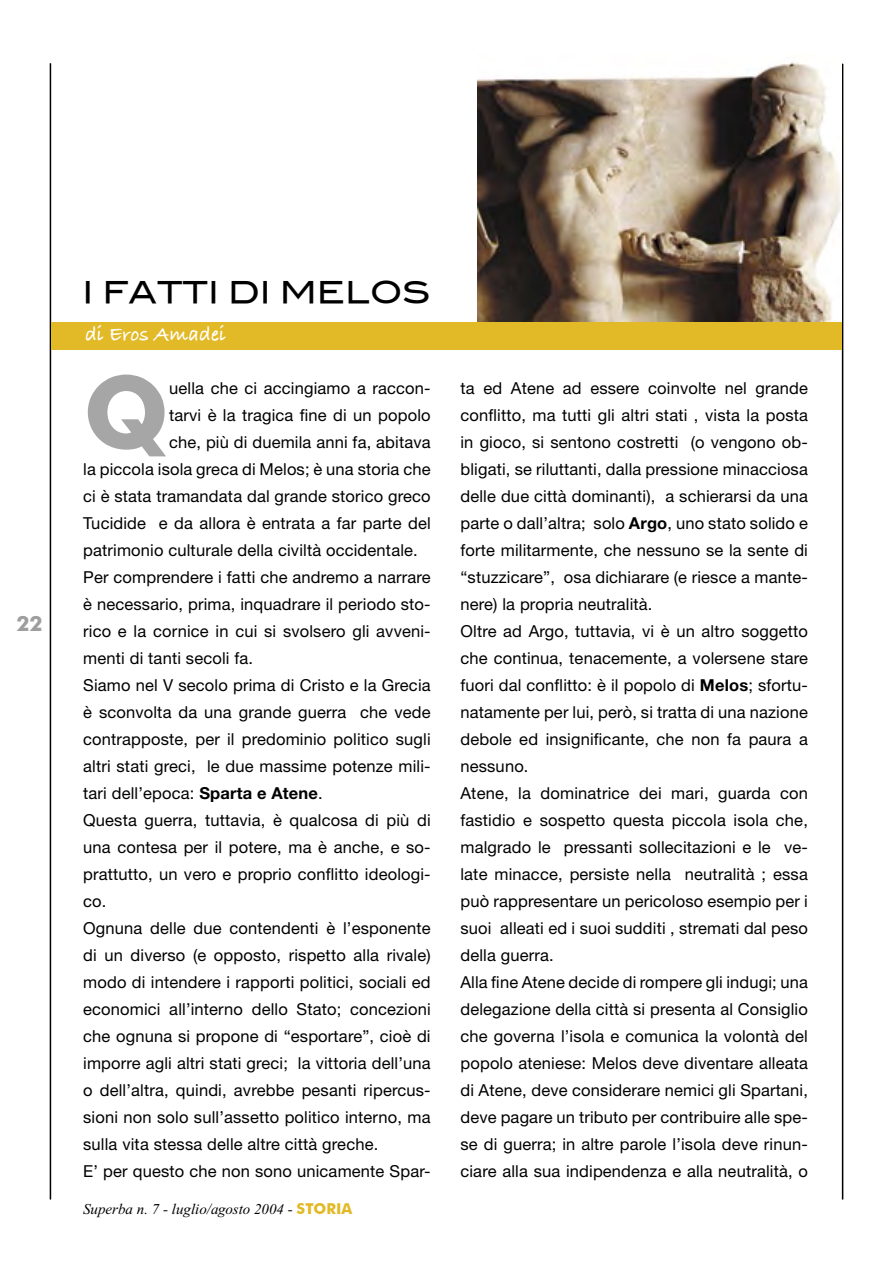
<style>
.page{position:relative;width:893px;height:1263px;background:#fff}
.page>*{position:absolute;margin:0;border:0;box-sizing:border-box;transform-origin:0 0}
.t1{font:700 100.35px "Futura BT";color:#a6a6a6}
.t2{font:30px "Blair Md ITCTT Medium";color:#000}
.t3{font:21px "Bradley Hand ITCTT Bold";color:#fff}
.t4{font:700 21px "Futura BT";color:#9e9e9f}
.t5{font:16.5px/27px "Helvetica Neue";letter-spacing:.01em;color:#000}
.t6{font:italic 15px "Times New Roman";color:#000}
.s1{font-weight:700}
.s2{font-family:"Futura BT";font-weight:700;font-style:normal;color:#e2b926}
</style>
<div class="page">
<svg style="left:50px;top:63px;width:1px;height:1136px"></svg>
<svg style="left:842px;top:64px;width:1px;height:1135px"></svg>
<img style="left:477px;top:62px;width:365px;height:259px">
<div style="left:51px;top:322px;width:791px;height:28px;background:#e2b926"></div>
<p class="t4" style="left:16px;top:611px;width:28px">22</p>
<p class="t2" style="left:83px;top:274px;width:350px">I FATTI DI MELOS</p>
<p class="t3" style="left:85px;top:322px;width:142px">di Eros Amadei</p>
<p class="t1" style="left:83px;top:351px;width:87px">Q</p>
<p class="t5" style="left:169px;top:374px;width:263px">uella che ci accingiamo a raccon-</p>
<p class="t5" style="left:169px;top:401px;width:263px">tarvi è la tragica fine di un popolo</p>
<p class="t5" style="left:169px;top:428px;width:263px">che, più di duemila anni fa, abitava</p>
<p class="t5" style="left:83px;top:455px;width:349px">la piccola isola greca di Melos; è una storia che</p>
<p class="t5" style="left:83px;top:482px;width:349px">ci è stata tramandata dal grande storico greco</p>
<p class="t5" style="left:83px;top:509px;width:349px">Tucidide e da allora è entrata a far parte del</p>
<p class="t5" style="left:83px;top:536px;width:336px">patrimonio culturale della civiltà occidentale.</p>
<p class="t5" style="left:83px;top:563px;width:349px">Per comprendere i fatti che andremo a narrare</p>
<p class="t5" style="left:83px;top:590px;width:349px">è necessario, prima, inquadrare il periodo sto-</p>
<p class="t5" style="left:83px;top:617px;width:349px">rico e la cornice in cui si svolsero gli avveni-</p>
<p class="t5" style="left:83px;top:644px;width:171px">menti di tanti secoli fa.</p>
<p class="t5" style="left:83px;top:671px;width:349px">Siamo nel V secolo prima di Cristo e la Grecia</p>
<p class="t5" style="left:83px;top:698px;width:349px">è sconvolta da una grande guerra che vede</p>
<p class="t5" style="left:83px;top:725px;width:349px">contrapposte, per il predominio politico sugli</p>
<p class="t5" style="left:83px;top:752px;width:349px">altri stati greci, le due massime potenze mili-</p>
<p class="t5" style="left:83px;top:779px;width:241px">tari dell’epoca: <span class="s1">Sparta e Atene</span>.</p>
<p class="t5" style="left:83px;top:806px;width:349px">Questa guerra, tuttavia, è qualcosa di più di</p>
<p class="t5" style="left:83px;top:833px;width:349px">una contesa per il potere, ma è anche, e so-</p>
<p class="t5" style="left:83px;top:860px;width:349px">prattutto, un vero e proprio conflitto ideologi-</p>
<p class="t5" style="left:83px;top:887px;width:25px">co.</p>
<p class="t5" style="left:83px;top:914px;width:349px">Ognuna delle due contendenti è l’esponente</p>
<p class="t5" style="left:83px;top:941px;width:349px">di un diverso (e opposto, rispetto alla rivale)</p>
<p class="t5" style="left:83px;top:968px;width:349px">modo di intendere i rapporti politici, sociali ed</p>
<p class="t5" style="left:83px;top:995px;width:349px">economici all’interno dello Stato; concezioni</p>
<p class="t5" style="left:83px;top:1022px;width:349px">che ognuna si propone di “esportare”, cioè di</p>
<p class="t5" style="left:83px;top:1049px;width:349px">imporre agli altri stati greci; la vittoria dell’una</p>
<p class="t5" style="left:83px;top:1076px;width:349px">o dell’altra, quindi, avrebbe pesanti ripercus-</p>
<p class="t5" style="left:83px;top:1103px;width:349px">sioni non solo sull’assetto politico interno, ma</p>
<p class="t5" style="left:83px;top:1130px;width:297px">sulla vita stessa delle altre città greche.</p>
<p class="t5" style="left:83px;top:1157px;width:349px">E’ per questo che non sono unicamente Spar-</p>
<p class="t6" style="left:83px;top:1200px;width:271px">Superba n. 7 - luglio/agosto 2004 - <span class="s2">STORIA</span></p>
<p class="t5" style="left:460px;top:374px;width:349px">ta ed Atene ad essere coinvolte nel grande conflitto, ma tutti gli altri stati , vista la posta in gioco, si sentono costretti (o vengono ob&shy;bligati, se riluttanti, dalla pressione minacciosa delle due città dominanti), a schierarsi da una parte o dall’altra; solo <span class="s1">Argo</span>, uno stato solido e forte militarmente, che nessuno se la sente di “stuzzicare”, osa dichiarare (e riesce a mante&shy;nere) la propria neutralità.<br>Oltre ad Argo, tuttavia, vi è un altro soggetto che continua, tenacemente, a volersene stare fuori dal conflitto: è il popolo di <span class="s1">Melos</span>; sfortu&shy;natamente per lui, però, si tratta di una nazione debole ed insignificante, che non fa paura a nessuno.<br>Atene, la dominatrice dei mari, guarda con fastidio e sospetto questa piccola isola che, malgrado le pressanti sollecitazioni e le ve&shy;late minacce, persiste nella neutralità ; essa può rappresentare un pericoloso esempio per i suoi alleati ed i suoi sudditi , stremati dal peso della guerra.<br>Alla fine Atene decide di rompere gli indugi; una delegazione della città si presenta al Consiglio che governa l’isola e comunica la volontà del popolo ateniese: Melos deve diventare alleata di Atene, deve considerare nemici gli Spartani, deve pagare un tributo per contribuire alle spe&shy;se di guerra; in altre parole l’isola deve rinun&shy;ciare alla sua indipendenza e alla neutralità, o</p>
</div>
